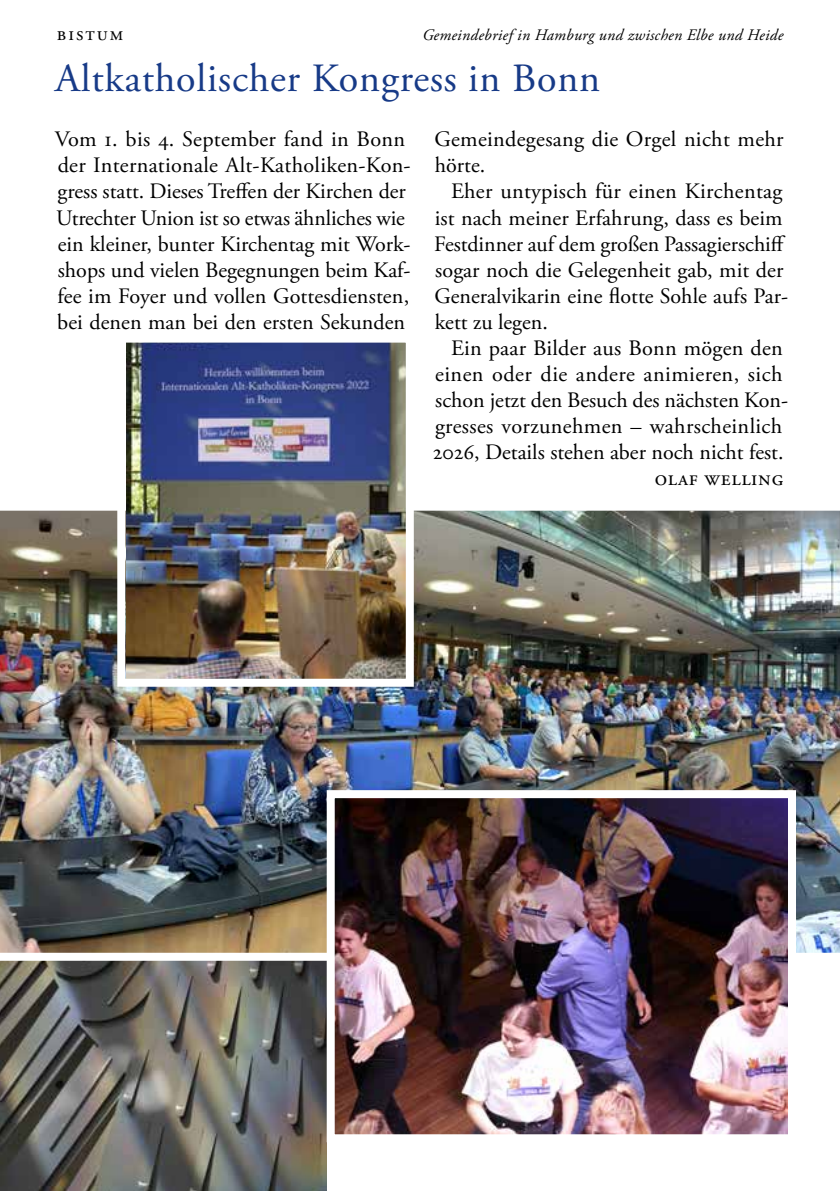
<style>
.page{position:relative;width:840px;height:1191px;background:#fff}
.page>*{position:absolute;margin:0;border:0;box-sizing:border-box;transform-origin:0 0}
.t1{font:40px "Adobe Garamond Pro";letter-spacing:.02em;color:#173a87}
.t2{font:22px/26px "Adobe Garamond Pro";color:#000}
.t3{font:20px "Adobe Garamond Pro";letter-spacing:.1em;color:#000}
.t4{font:italic 16px "Adobe Garamond Pro";letter-spacing:.02em;color:#000}
</style>
<div class="page">
<img style="left:0;top:964px;width:326px;height:227px">
<img style="left:0;top:510px;width:839px;height:454px">
<img style="left:322px;top:786px;width:477px;height:360px">
<img style="left:113px;top:342px;width:304px;height:348px">
<p class="t4" style="left:422px;top:25px;width:362px">Gemeindebrief in Hamburg und zwischen Elbe und Heide</p>
<p class="t3" style="left:57px;top:22px;width:68px">Bistum</p>
<h1 class="t1" style="left:55px;top:54px;width:546px">Altkatholischer Kongress in Bonn</h1>
<p class="t2" style="left:55px;top:127px;width:357px">Vom 1. bis 4. September fand in Bonn der Internationale Alt-Katholiken-Kon&shy;gress statt. Dieses Treffen der Kirchen der Utrechter Union ist so etwas ähnliches wie ein kleiner, bunter Kirchentag mit Work&shy;shops und vielen Begegnungen beim Kaf&shy;fee im Foyer und vollen Gottesdiensten, bei denen man bei den ersten Sekunden</p>
<p class="t2" style="left:434px;top:127px;width:350px">Gemeindegesang die Orgel nicht mehr hörte.</p>
<p class="t2" style="left:434px;top:179px;width:355px;text-indent:17px">Eher untypisch für einen Kirchentag ist nach meiner Erfahrung, dass es beim Festdinner auf dem großen Passagierschiff sogar noch die Gelegenheit gab, mit der Generalvikarin eine flotte Sohle aufs Par&shy;kett zu legen.</p>
<p class="t2" style="left:432px;top:335px;width:356px;text-align:right">Ein paar Bilder aus Bonn mögen den einen oder die andere animieren, sich schon jetzt den Besuch des nächsten Kon&shy;gresses vorzunehmen – wahrscheinlich 2026, Details stehen aber noch nicht fest.<br>Olaf Welling</p>
</div>
